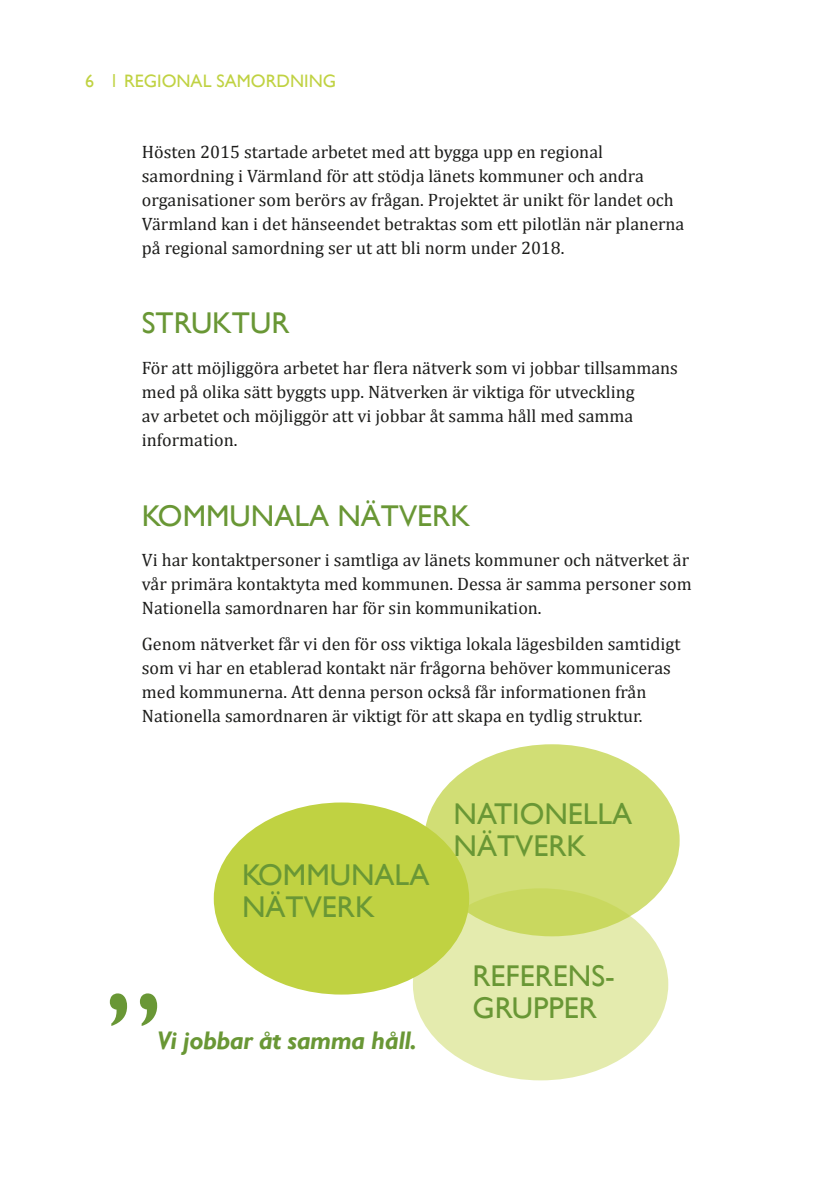
<style>
.page{position:relative;width:840px;height:1191px;background:#fff}
.page>*{position:absolute;margin:0;border:0;box-sizing:border-box;transform-origin:0 0}
.t1{font:134.6px "Gill Sans";color:#699735}
.t2{font:30px/32px "Gill Sans";color:#699735}
.t3{font:italic 700 25.4px "Gill Sans";letter-spacing:-.02em;color:#699735}
.t4{font:18px/24px "Cambria";color:#1d1d1b}
.t5{font:18px "Gill Sans";color:#c0d242}
.s1{font-family:"Helvetica Neue"}
</style>
<div class="page">
<div style="left:214px;top:802px;width:255px;height:192px;background:#c0d242;border-radius:50%"></div>
<div style="left:424px;top:744px;width:255px;height:192px;background:#d1de75;border-radius:50%"></div>
<svg style="left:412px;top:888px;width:256px;height:192px;background:#dee79e"></svg>
<p class="t5" style="left:85px;top:71px;width:252px">6 <span class="s1">l</span> REGIONAL SAMORDNING</p>
<p class="t4" style="left:142px;top:140px;width:543px">Hösten 2015 startade arbetet med att bygga upp en regional samordning i Värmland för att stödja länets kommuner och andra organisationer som berörs av frågan. Projektet är unikt för landet och Värmland kan i det hänseendet betraktas som ett pilotlän när planerna på regional samordning ser ut att bli norm under 2018.</p>
<h2 class="t2" style="left:142px;top:307px;width:149px">STRUKTUR</h2>
<p class="t4" style="left:142px;top:356px;width:537px">För att möjliggöra arbetet har flera nätverk som vi jobbar tillsammans med på olika sätt byggts upp. Nätverken är viktiga för utveckling<br>av arbetet och möjliggör att vi jobbar åt samma håll med samma information.</p>
<h2 class="t2" style="left:142px;top:500px;width:152px">KOMMUNALA</h2>
<h2 class="t2" style="left:337px;top:500px;width:132px">NÄTVERK</h2>
<p class="t4" style="left:142px;top:548px;width:551px">Vi har kontaktpersoner i samtliga av länets kommuner och nätverket är vår primära kontaktyta med kommunen. Dessa är samma personer som<br>Nationella samordnaren har för sin kommunikation.</p>
<p class="t4" style="left:142px;top:632px;width:540px">Genom nätverket får vi den för oss viktiga lokala lägesbilden samtidigt som vi har en etablerad kontakt när frågorna behöver kommuniceras med kommunerna. Att denna person också får informationen från Nationella samordnaren är viktigt för att skapa en tydlig struktur.</p>
<h1 class="t1" style="left:104px;top:963px;width:59px">”</h1>
<h2 class="t2" style="left:242px;top:859px;width:22px">KOMMUNAL</h2>
<h2 class="t2" style="left:409px;top:859px;width:22px">A</h2>
<h2 class="t2" style="left:242px;top:891px;width:134px">NÄTVER K</h2>
<h3 class="t3" style="left:157px;top:1025px;width:261px">Vi jobbar åt samma håll.</h3>
<h2 class="t2" style="left:453px;top:798px;width:180px">NATIONELLA<br>NÄTVERK</h2>
<h2 class="t2" style="left:472px;top:960px;width:65px">REFERENS</h2>
<h2 class="t2" style="left:604px;top:960px;width:11px">-</h2>
<h2 class="t2" style="left:472px;top:992px;width:21px">GRU</h2>
<h2 class="t2" style="left:533px;top:992px;width:48px">PPER</h2>
</div>
